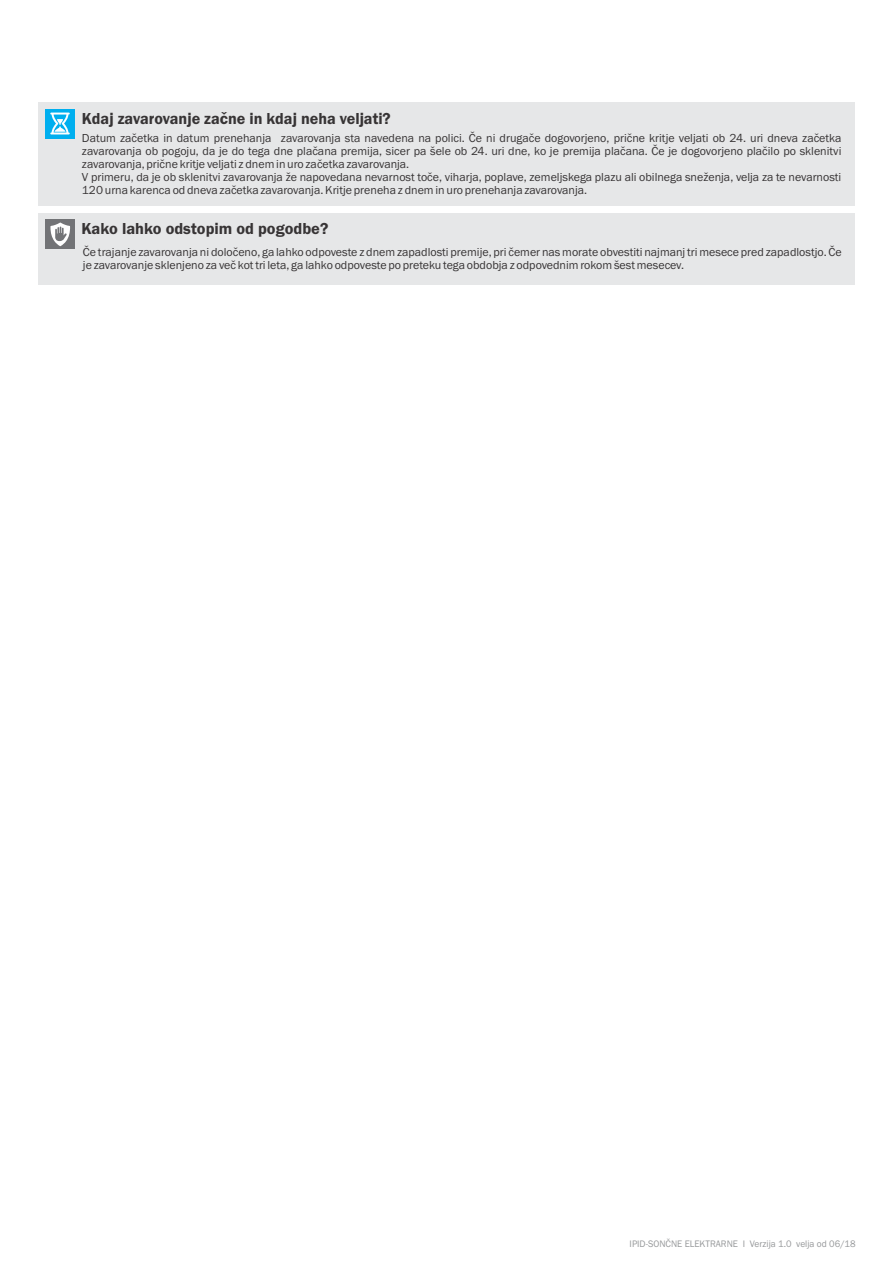
<style>
.page{position:relative;width:893px;height:1263px;background:#fff}
.page>*{position:absolute;margin:0;border:0;box-sizing:border-box;transform-origin:0 0}
.t1{font:600 16.5px "Franklin Gothic";color:#373435}
.t2{font:12px/13px "Franklin Gothic";color:#373435}
.t3{font:9.75px "Franklin Gothic";color:#96989a}
</style>
<div class="page">
<div style="left:38px;top:102px;width:817px;height:103px;background:#e6e7e8"></div>
<div style="left:45px;top:109px;width:30px;height:29px;background:#00afef"></div>
<svg style="left:50px;top:113px;width:20px;height:21px"></svg>
<div style="left:38px;top:213px;width:817px;height:71px;background:#e6e7e8"></div>
<div style="left:46px;top:220px;width:29px;height:29px;background:#727376"></div>
<svg style="left:50px;top:223px;width:20px;height:23px"></svg>
<h1 class="t1" style="left:82px;top:112px;width:310px">Kdaj zavarovanje začne in kdaj neha veljati?</h1>
<p class="t2" style="left:82px;top:133px;width:761px">Datum začetka in datum prenehanja zavarovanja sta navedena na polici. Če ni drugače dogovorjeno, prične kritje veljati ob 24. uri dneva začetka zavarovanja ob pogoju, da je do tega dne plačana premija, sicer pa šele ob 24. uri dne, ko je premija plačana. Če je dogovorjeno plačilo po sklenitvi zavarovanja, prične kritje veljati z dnem in uro začetka zavarovanja.<br>V primeru, da je ob sklenitvi zavarovanja že napovedana nevarnost toče, viharja, poplave, zemeljskega plazu ali obilnega sneženja, velja za te nevarnosti 120 urna karenca od dneva začetka zavarovanja. Kritje preneha z dnem in uro prenehanja zavarovanja.</p>
<h1 class="t1" style="left:81px;top:223px;width:249px">Kako lahko odstopim od pogodbe?</h1>
<p class="t2" style="left:83px;top:246px;width:760px">Če trajanje zavarovanja ni določeno, ga lahko odpoveste z dnem zapadlosti premije, pri čemer nas morate obvestiti najmanj tri mesece pred zapadlostjo. Če je zavarovanje sklenjeno za več kot tri leta, ga lahko odpoveste po preteku tega obdobja z odpovednim rokom šest mesecev.</p>
<p class="t3" style="left:630px;top:1240px;width:228px">IPID-SONČNE ELEKTRARNE I Verzija 1.0 velja od 06/18</p>
</div>
